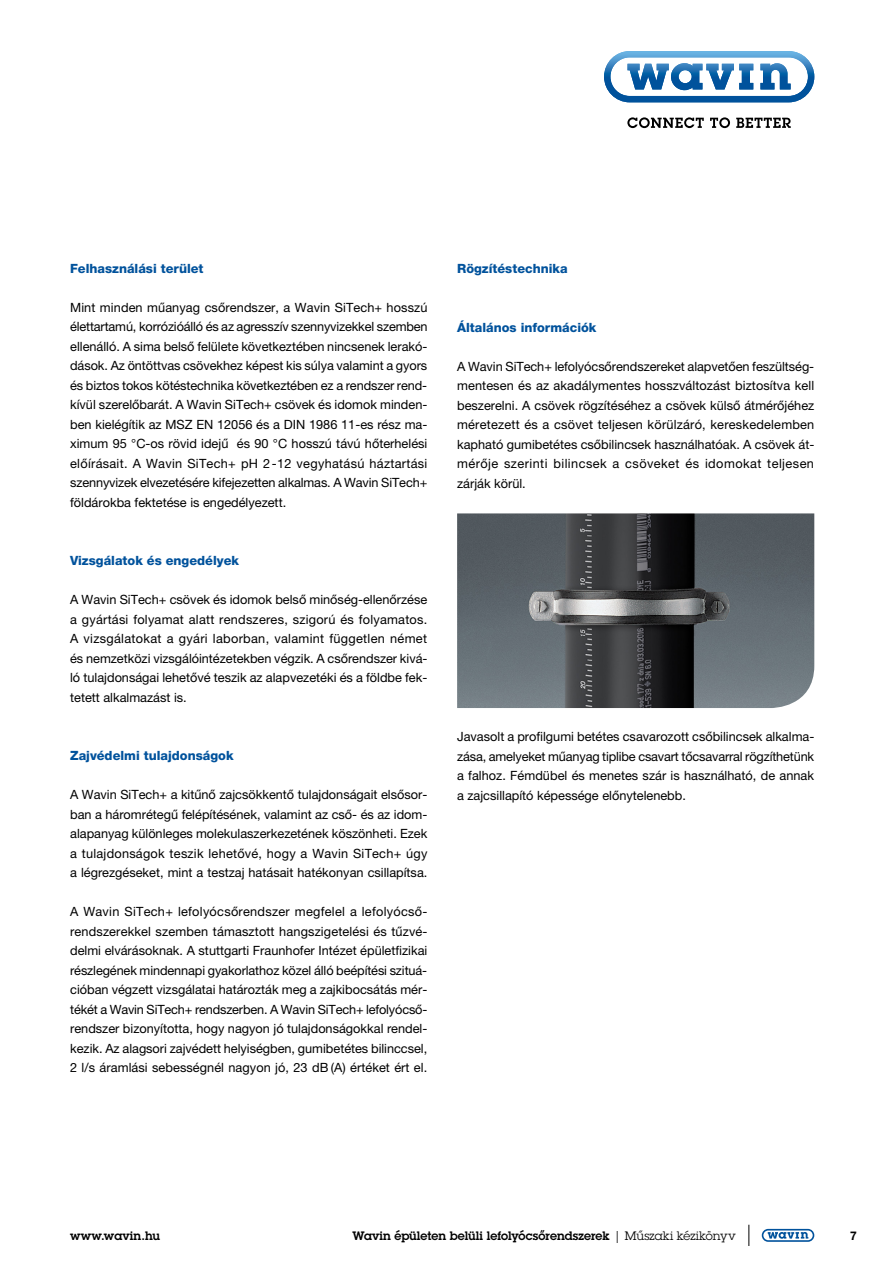
<style>
.page{position:relative;width:893px;height:1263px;background:#fff}
.page>*{position:absolute;margin:0;border:0;box-sizing:border-box;transform-origin:0 0}
.t1{font:12.75px/19.5px "Helvetica Neue LT Pro";color:#000;text-align:justify}
.t2{font:800 12.75px "Helvetica Neue LT Pro";color:#00529c}
.t3{font:600 12px "Lubalin Graphfor Wavin";letter-spacing:.005em;color:#000}
.t4{font:700 12px "Helvetica Neue LT Pro";color:#000}
.s1{font-weight:400}
</style>
<div class="page">
<svg style="left:627px;top:117px;width:77px;height:11px"></svg>
<svg style="left:710px;top:117px;width:20px;height:11px"></svg>
<svg style="left:736px;top:118px;width:55px;height:10px"></svg>
<svg style="left:604px;top:51px;width:210px;height:51px"></svg>
<svg style="left:748px;top:1225px;width:1px;height:21px"></svg>
<div style="left:762px;top:1229px;width:52px;height:13px;border:2px solid #00529c;border-radius:6px"></div>
<svg style="left:768px;top:1232px;width:40px;height:7px"></svg>
<img style="left:457px;top:513px;width:357px;height:195px">
<p class="t2" style="left:70px;top:261px;width:135px">Felhasználási terület</p>
<p class="t1" style="left:70px;top:297px;width:359px">Mint minden műanyag csőrendszer, a Wavin SiTech+ hosszú élettartamú, korrózióálló és az agresszív szennyvizekkel szemben ellenálló. A sima belső felülete következtében nincsenek lerakó&shy;dások. Az öntöttvas csövekhez képest kis súlya valamint a gyors és biztos tokos kötéstechnika következtében ez a rendszer rend&shy;kívül szerelőbarát. A Wavin SiTech+ csövek és idomok minden&shy;ben kielégítik az MSZ EN 12056 és a DIN 1986 11-es rész ma&shy;ximum 95 °C-os rövid idejű és 90 °C hosszú távú hőterhelési előírásait. A Wavin SiTech+ pH 2-12 vegyhatású háztartási szennyvizek elvezetésére kifejezetten alkalmas. A Wavin SiTech+ földárokba fektetése is engedélyezett.</p>
<p class="t2" style="left:70px;top:553px;width:170px">Vizsgálatok és engedélyek</p>
<p class="t1" style="left:70px;top:590px;width:359px">A Wavin SiTech+ csövek és idomok belső minőség-ellenőrzése a gyártási folyamat alatt rendszeres, szigorú és folyamatos.<br>A vizsgálatokat a gyári laborban, valamint független német és nemzetközi vizsgálóintézetekben végzik. A csőrendszer kivá&shy;ló tulajdonságai lehetővé teszik az alapvezetéki és a földbe fek&shy;tetett alkalmazást is.</p>
<p class="t2" style="left:70px;top:748px;width:165px">Zajvédelmi tulajdonságok</p>
<p class="t1" style="left:70px;top:785px;width:359px">A Wavin SiTech+ a kitűnő zajcsökkentő tulajdonságait elsősor&shy;ban a háromrétegű felépítésének, valamint az cső- és az idom&shy;alapanyag különleges molekulaszerkezetének köszönheti. Ezek a tulajdonságok teszik lehetővé, hogy a Wavin SiTech+ úgy a légrezgéseket, mint a testzaj hatásait hatékonyan csillapítsa.</p>
<p class="t1" style="left:70px;top:902px;width:359px;text-align:left">A Wavin SiTech+ lefolyócsőrendszer megfelel a lefolyócső-- rendszerekkel szemben támasztott hangszigetelési és tűzvé&shy;delmi elvárásoknak. A stuttgarti Fraunhofer Intézet épületfizikai részlegének mindennapi gyakorlathoz közel álló beépítési szituá&shy;cióban végzett vizsgálatai határozták meg a zajkibocsátás mér&shy;tékét a Wavin SiTech+ rendszerben. A Wavin SiTech+ lefolyócső&shy;rendszer bizonyította, hogy nagyon jó tulajdonságokkal rendel&shy;kezik. Az alagsori zajvédett helyiségben, gumibetétes bilinccsel, 2 l/s áramlási sebességnél nagyon jó, 23 dB (A) értéket ért el.</p>
<p class="t2" style="left:457px;top:261px;width:112px">Rögzítéstechnika</p>
<p class="t2" style="left:457px;top:319px;width:141px">Általános információk</p>
<p class="t1" style="left:457px;top:356px;width:359px">A Wavin SiTech+ lefolyócsőrendszereket alapvetően feszültség&shy;mentesen és az akadálymentes hosszváltozást biztosítva kell beszerelni. A csövek rögzítéséhez a csövek külső átmérőjéhez méretezett és a csövet teljesen körülzáró, kereskedelemben kapható gumibetétes csőbilincsek használhatóak. A csövek át&shy;mérője szerinti bilincsek a csöveket és idomokat teljesen zárják körül.</p>
<p class="t1" style="left:457px;top:727px;width:359px">Javasolt a profilgumi betétes csavarozott csőbilincsek alkalma&shy;zása, amelyeket műanyag tiplibe csavart tőcsavarral rögzíthetünk a falhoz. Fémdübel és menetes szár is használható, de annak a zajcsillapító képessége előnytelenebb.</p>
<p class="t3" style="left:70px;top:1228px;width:92px">www.wavin.hu</p>
<p class="t3" style="left:352px;top:1228px;width:385px">Wavin épületen belüli lefolyócsőrendszerek <span class="s1">| Műszaki kézikönyv</span></p>
<p class="t4" style="left:850px;top:1228px;width:8px">7</p>
</div>
